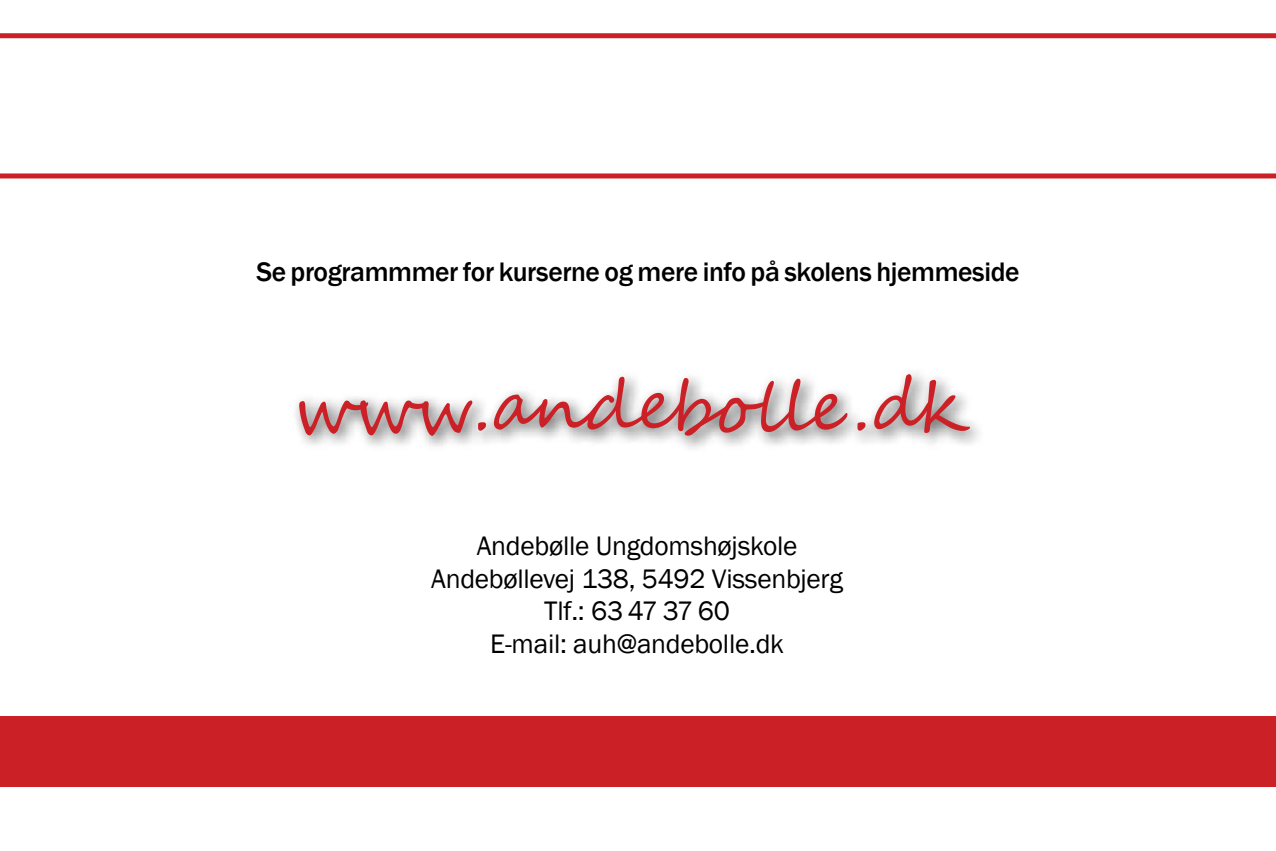
<style>
.page{position:relative;width:1276px;height:851px;background:#fff}
.page>*{position:absolute;margin:0;border:0;box-sizing:border-box;transform-origin:0 0}
.t1{font:69px "Segoe Script";color:#cc2027}
.t2{font:27.5px/32.5px "Franklin Gothic";letter-spacing:-.01em;color:#000;text-align:center}
.t3{font:500 27.5px "Franklin Gothic";letter-spacing:-.015em;color:#000}
</style>
<div class="page">
<div style="left:0;top:716px;width:1276px;height:71px;background:#cc2027"></div>
<div style="left:290px;top:365px;width:696px;height:87px;background:#000;opacity:.75"></div>
<div style="left:0;top:33px;width:1276px;height:5px;background:#cc2027"></div>
<div style="left:0;top:173px;width:1276px;height:5px;background:#cc2027"></div>
<p class="t3" style="left:256px;top:255px;width:764px">Se programmmer for kurserne og mere info på skolens hjemmeside</p>
<h1 class="t1" style="left:292px;top:351px;width:675px">www.andebolle.dk</h1>
<p class="t2" style="left:431px;top:530px;width:413px">Andebølle Ungdomshøjskole<br>Andebøllevej 138, 5492 Vissenbjerg<br>Tlf.: 63 47 37 60<br>E-mail: auh@andebolle.dk</p>
</div>
